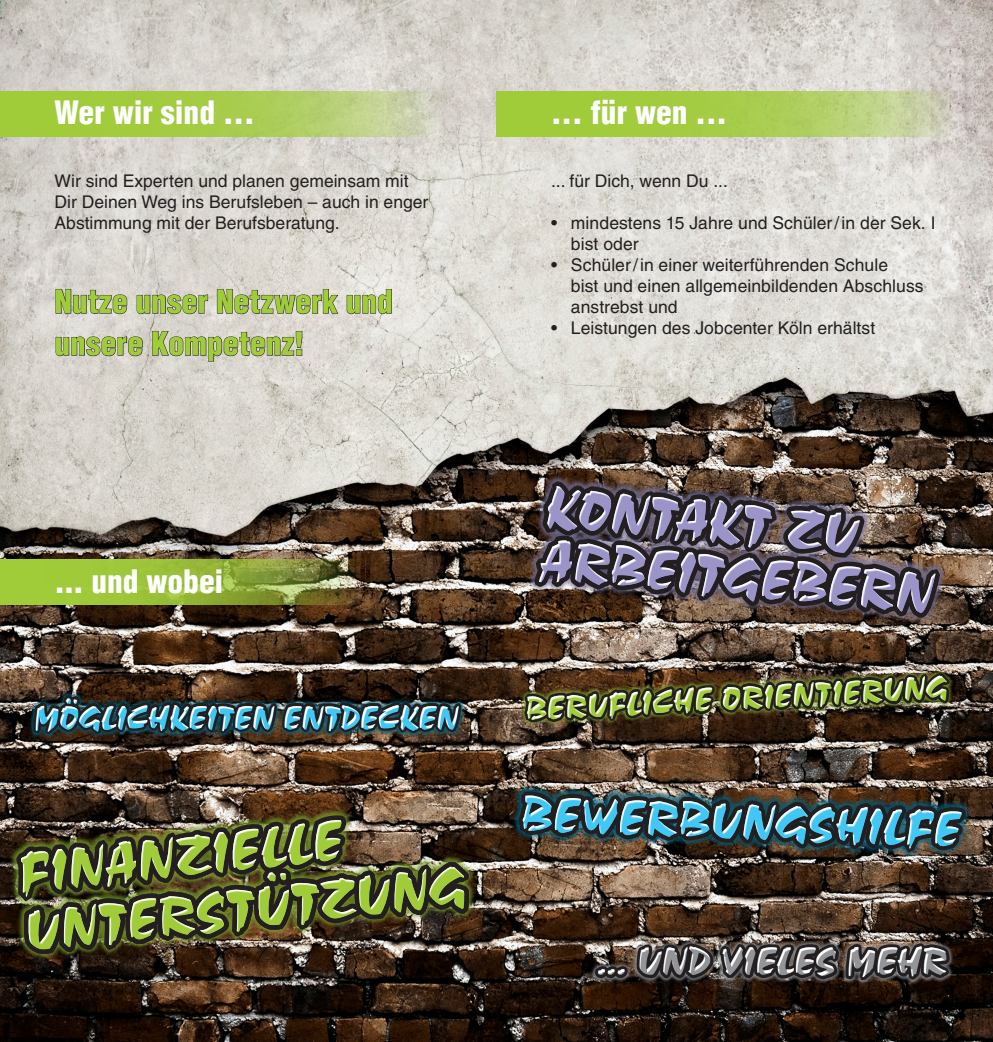
<style>
.page{position:relative;width:993px;height:1042px;background:#fff}
.page>*{position:absolute;margin:0;border:0;box-sizing:border-box;transform-origin:0 0}
.t1{font:60.38px/52.9px "Staccato 555 BT Regular A";color:#9a94c8}
.t2{font:60.02px/58.3px "Staccato 555 BT Regular A";color:#a1cc3a}
.t3{font:52.85px "Staccato 555 BT Regular A";color:#40c7f4}
.t4{font:41.12px "Staccato 555 BT Regular A";color:#939598}
.t5{font:35.35px "Staccato 555 BT Regular A";letter-spacing:-.005em;color:#40c7f4}
.t6{font:35px "Staccato 555 BT Regular A";color:#a1cc3a}
.t7{font:900 condensed 31.5px/42px "Helvetica";letter-spacing:.005em;color:#a1cc3a}
.t8{font:900 condensed 31.5px "Helvetica";color:#fff}
.t9{font:17.5px/21px "Helvetica";color:#231f20}
</style>
<div class="page">
<img style="left:0;top:0;width:992px;height:1042px">
<svg style="left:55px;top:289px;width:72px;height:25px;background:#aca9a4"></svg>
<svg style="left:136px;top:294px;width:72px;height:20px"></svg>
<svg style="left:216px;top:289px;width:123px;height:33px;background:#bcb8b2"></svg>
<svg style="left:346px;top:289px;width:46px;height:25px"></svg>
<svg style="left:55px;top:336px;width:88px;height:20px;background:#a5a19d"></svg>
<svg style="left:152px;top:331px;width:150px;height:31px;background:#b5b2ac"></svg>
<svg style="left:0;top:91px;width:435px;height:45px;background:#adcd5b"></svg>
<img style="left:0;top:559px;width:357px;height:46px">
<svg style="left:473px;top:695px;width:22px;height:42px"></svg>
<img style="left:6px;top:660px;width:467px;height:299px">
<img style="left:10px;top:841px;width:494px;height:124px">
<svg style="left:496px;top:91px;width:455px;height:45px;background:#accd5a"></svg>
<img style="left:504px;top:203px;width:488px;height:839px">
<svg style="left:588px;top:934px;width:401px;height:50px;background:#4c4541"></svg>
<h3 class="t8" style="left:55px;top:93px;width:201px">Wer wir sind ...</h3>
<p class="t9" style="left:55px;top:170px;width:375px">Wir sind Experten und planen gemeinsam mit<br>Dir Deinen Weg ins Berufsleben – auch in enger<br>Abstimmung mit der Berufsberatung.</p>
<h3 class="t7" style="left:55px;top:280px;width:339px">Nutze unser Netzwerk und unsere Kompetenz!</h3>
<h3 class="t8" style="left:55px;top:562px;width:170px">... und wobei</h3>
<h3 class="t5" style="left:35px;top:695px;width:426px">MÖGLICHKEITEN ENTDECKEN</h3>
<h2 class="t2" style="left:16px;top:842px;width:445px;rotate:-6deg">FINANZIELLE<br>UNTERSTÜTZUNG</h2>
<h3 class="t8" style="left:551px;top:93px;width:177px">... für wen ...</h3>
<p class="t9" style="left:551px;top:170px;width:178px">... für Dich, wenn Du ...</p>
<p class="t9" style="left:570px;top:212px;width:366px;text-indent:-20px">• mindestens 15 Jahre und Schüler/in der Sek. I bist oder</p>
<p class="t9" style="left:570px;top:254px;width:354px;text-indent:-20px">• Schüler/in einer weiterführenden Schule<br>bist und einen allgemeinbildenden Abschluss anstrebst und</p>
<p class="t9" style="left:551px;top:317px;width:325px">• Leistungen des Jobcenter Köln erhältst</p>
<h1 class="t1" style="left:549px;top:478px;width:395px;rotate:5deg">KONTAKT ZU<br>ARBEITGEBERN</h1>
<h3 class="t6" style="left:525px;top:687px;width:424px;rotate:-3deg">BERUFLICHE ORIENTIERUNG</h3>
<h3 class="t3" style="left:522px;top:781px;width:441px;rotate:2deg">BEWERBUNGSHILFE</h3>
<h3 class="t4" style="left:597px;top:935px;width:352px">... UND VIELES MEHR</h3>
</div>
